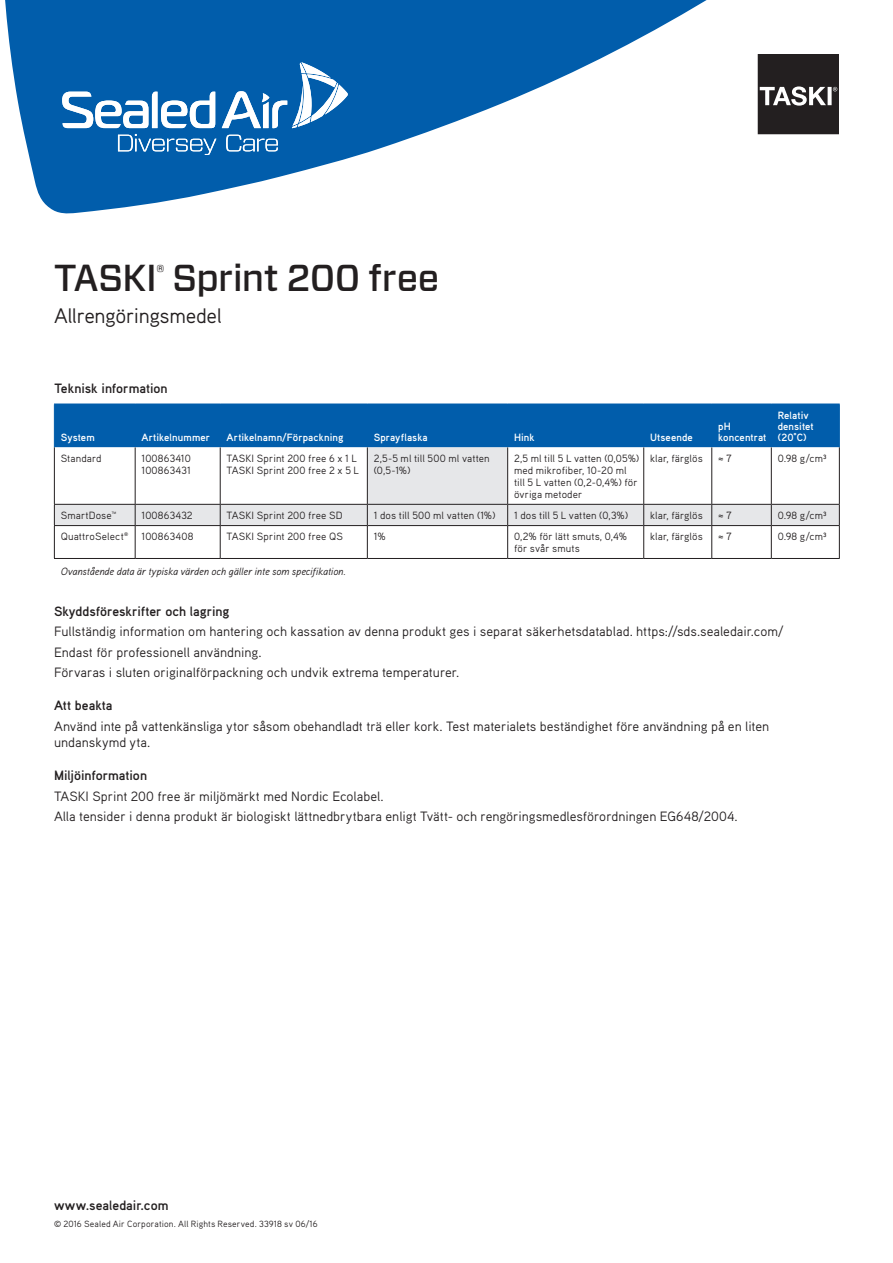
<style>
.page{position:relative;width:893px;height:1263px;background:#fff}
.page>*{position:absolute;margin:0;border:0;box-sizing:border-box;transform-origin:0 0}
.Main_head{font:500 37.5px "Forza";letter-spacing:-.015em;color:#231f20}
.Main_head-2{font:21px "Aaux Pro OT";letter-spacing:-.02em;color:#231f20}
.Maintext{font:13.5px/16.2px "Aaux Pro OT";color:#231f20}
.Subheads{font:700 13.5px "Aaux Pro OT";letter-spacing:-.005em;color:#231f20}
.Web_address{font:700 13.5px "Aaux Pro OT";color:#231f20}
.Table_text_regular{font:10.5px/12px "Aaux Pro OT";letter-spacing:.01em;color:#231f20}
.Table_heads_bold_whi{font:700 10.5px/11.2px "Aaux Pro OT";letter-spacing:.01em;color:#fff}
.Table_text_bold{font:italic 10.5px "Aaux Pro OT";letter-spacing:-.01em;color:#231f20}
.Coyright{font:9px "Aaux Pro OT";letter-spacing:.01em;color:#231f20}
</style>
<div class="page">
<svg style="left:5px;top:0;width:807px;height:214px;fill:#015dab"></svg>
<svg style="left:758px;top:54px;width:81px;height:80px;background:#393637"></svg>
<div style="left:55px;top:405px;width:784px;height:42px;background:#015dab"></div>
<svg style="left:55px;top:526px;width:784px;height:32px"></svg>
<svg style="left:55px;top:447px;width:784px;height:78px"></svg>
<hr style="left:54px;top:404px;width:1px;height:43px;background:#015dab">
<hr style="left:54px;top:404px;width:81px;height:1px;background:#015dab">
<hr style="left:135px;top:404px;width:85px;height:1px;background:#015dab">
<hr style="left:220px;top:404px;width:147px;height:1px;background:#015dab">
<hr style="left:367px;top:404px;width:141px;height:1px;background:#015dab">
<hr style="left:508px;top:404px;width:136px;height:1px;background:#015dab">
<hr style="left:644px;top:404px;width:68px;height:1px;background:#015dab">
<hr style="left:712px;top:404px;width:59px;height:1px;background:#015dab">
<hr style="left:771px;top:404px;width:69px;height:1px;background:#015dab">
<hr style="left:839px;top:404px;width:1px;height:43px;background:#015dab">
<hr style="left:54px;top:504px;width:81px;height:1px;background:#231f20">
<hr style="left:135px;top:504px;width:85px;height:1px;background:#231f20">
<hr style="left:220px;top:504px;width:147px;height:1px;background:#231f20">
<hr style="left:367px;top:504px;width:141px;height:1px;background:#231f20">
<hr style="left:508px;top:504px;width:136px;height:1px;background:#231f20">
<hr style="left:644px;top:504px;width:68px;height:1px;background:#231f20">
<hr style="left:712px;top:504px;width:59px;height:1px;background:#231f20">
<hr style="left:771px;top:504px;width:69px;height:1px;background:#231f20">
<hr style="left:54px;top:525px;width:81px;height:1px;background:#231f20">
<hr style="left:135px;top:525px;width:85px;height:1px;background:#231f20">
<hr style="left:220px;top:525px;width:147px;height:1px;background:#231f20">
<hr style="left:367px;top:525px;width:141px;height:1px;background:#231f20">
<hr style="left:508px;top:525px;width:136px;height:1px;background:#231f20">
<hr style="left:644px;top:525px;width:68px;height:1px;background:#231f20">
<hr style="left:712px;top:525px;width:59px;height:1px;background:#231f20">
<hr style="left:771px;top:525px;width:69px;height:1px;background:#231f20">
<hr style="left:54px;top:558px;width:81px;height:1px;background:#231f20">
<hr style="left:135px;top:558px;width:85px;height:1px;background:#231f20">
<hr style="left:220px;top:558px;width:147px;height:1px;background:#231f20">
<hr style="left:367px;top:558px;width:141px;height:1px;background:#231f20">
<hr style="left:508px;top:558px;width:136px;height:1px;background:#231f20">
<hr style="left:644px;top:558px;width:68px;height:1px;background:#231f20">
<hr style="left:712px;top:558px;width:59px;height:1px;background:#231f20">
<hr style="left:771px;top:558px;width:69px;height:1px;background:#231f20">
<hr style="left:54px;top:447px;width:1px;height:57px;background:#231f20">
<hr style="left:135px;top:447px;width:1px;height:57px;background:#231f20">
<hr style="left:220px;top:447px;width:1px;height:57px;background:#231f20">
<hr style="left:367px;top:447px;width:1px;height:57px;background:#231f20">
<hr style="left:507px;top:447px;width:1px;height:57px;background:#231f20">
<hr style="left:643px;top:447px;width:1px;height:57px;background:#231f20">
<hr style="left:711px;top:447px;width:1px;height:57px;background:#231f20">
<hr style="left:771px;top:447px;width:1px;height:57px;background:#231f20">
<hr style="left:839px;top:447px;width:1px;height:57px;background:#231f20">
<svg style="left:54px;top:505px;width:1px;height:20px"></svg>
<svg style="left:135px;top:505px;width:1px;height:20px"></svg>
<svg style="left:220px;top:505px;width:1px;height:20px"></svg>
<svg style="left:367px;top:505px;width:1px;height:20px"></svg>
<svg style="left:507px;top:505px;width:1px;height:20px"></svg>
<svg style="left:643px;top:505px;width:1px;height:20px"></svg>
<svg style="left:711px;top:505px;width:1px;height:20px"></svg>
<svg style="left:771px;top:505px;width:1px;height:20px"></svg>
<svg style="left:839px;top:505px;width:1px;height:20px"></svg>
<hr style="left:54px;top:526px;width:1px;height:32px;background:#231f20">
<hr style="left:135px;top:526px;width:1px;height:32px;background:#231f20">
<hr style="left:220px;top:526px;width:1px;height:32px;background:#231f20">
<hr style="left:367px;top:526px;width:1px;height:32px;background:#231f20">
<hr style="left:507px;top:526px;width:1px;height:32px;background:#231f20">
<hr style="left:643px;top:526px;width:1px;height:32px;background:#231f20">
<hr style="left:711px;top:526px;width:1px;height:32px;background:#231f20">
<hr style="left:771px;top:526px;width:1px;height:32px;background:#231f20">
<hr style="left:839px;top:526px;width:1px;height:32px;background:#231f20">
<svg style="left:62px;top:92px;width:153px;height:36px"></svg>
<svg style="left:222px;top:62px;width:126px;height:66px"></svg>
<svg style="left:118px;top:134px;width:98px;height:21px;background:#3981bd"></svg>
<svg style="left:226px;top:135px;width:52px;height:16px"></svg>
<p class="Main_head" style="left:54px;top:253px;width:387px">TASKI<sup>®</sup> Sprint 200 free</p>
<p class="Main_head-2" style="left:54px;top:303px;width:169px">Allrengöringsmedel</p>
<p class="Subheads" style="left:54px;top:380px;width:115px">Teknisk information</p>
<p class="Table_heads_bold_whi" style="left:61px;top:431px;width:35px">System</p>
<p class="Table_heads_bold_whi" style="left:142px;top:431px;width:70px">Artikelnummer</p>
<p class="Table_heads_bold_whi" style="left:227px;top:431px;width:118px">Artikelnamn/Förpackning</p>
<p class="Table_heads_bold_whi" style="left:374px;top:431px;width:55px">Sprayflaska</p>
<p class="Table_heads_bold_whi" style="left:514px;top:431px;width:22px">Hink</p>
<p class="Table_heads_bold_whi" style="left:650px;top:431px;width:44px">Utseende</p>
<p class="Table_heads_bold_whi" style="left:718px;top:420px;width:50px">pH koncentrat</p>
<p class="Table_heads_bold_whi" style="left:778px;top:409px;width:38px">Relativ densitet (20°C)</p>
<p class="Table_text_regular" style="left:61px;top:452px;width:42px">Standard</p>
<p class="Table_text_regular" style="left:142px;top:452px;width:51px">100863410<br>100863431</p>
<p class="Table_text_regular" style="left:227px;top:452px;width:134px">TASKI Sprint 200 free 6 x 1 L<br>TASKI Sprint 200 free 2 x 5 L</p>
<p class="Table_text_regular" style="left:374px;top:452px;width:117px">2,5-5 ml till 500 ml vatten (0,5-1%)</p>
<p class="Table_text_regular" style="left:514px;top:452px;width:127px">2,5 ml till 5 L vatten (0,05%) med mikrofiber, 10-20 ml till 5 L vatten (0,2-0,4%) för övriga metoder</p>
<p class="Table_text_regular" style="left:650px;top:452px;width:54px">klar, färglös</p>
<p class="Table_text_regular" style="left:718px;top:452px;width:15px">≈ 7</p>
<p class="Table_text_regular" style="left:778px;top:452px;width:50px">0.98 g/cm³</p>
<p class="Table_text_regular" style="left:61px;top:509px;width:57px">SmartDose™</p>
<p class="Table_text_regular" style="left:142px;top:509px;width:53px">100863432</p>
<p class="Table_text_regular" style="left:227px;top:509px;width:118px">TASKI Sprint 200 free SD</p>
<p class="Table_text_regular" style="left:374px;top:509px;width:123px">1 dos till 500 ml vatten (1%)</p>
<p class="Table_text_regular" style="left:514px;top:509px;width:116px">1 dos till 5 L vatten (0,3%)</p>
<p class="Table_text_regular" style="left:650px;top:509px;width:54px">klar, färglös</p>
<p class="Table_text_regular" style="left:718px;top:509px;width:15px">≈ 7</p>
<p class="Table_text_regular" style="left:778px;top:509px;width:50px">0.98 g/cm³</p>
<p class="Table_text_regular" style="left:61px;top:530px;width:69px">QuattroSelect<sup>®</sup></p>
<p class="Table_text_regular" style="left:142px;top:530px;width:53px">100863408</p>
<p class="Table_text_regular" style="left:227px;top:530px;width:118px">TASKI Sprint 200 free QS</p>
<p class="Table_text_regular" style="left:374px;top:530px;width:13px">1%</p>
<p class="Table_text_regular" style="left:514px;top:530px;width:115px">0,2% för lätt smuts, 0,4% för svår smuts</p>
<p class="Table_text_regular" style="left:650px;top:530px;width:54px">klar, färglös</p>
<p class="Table_text_regular" style="left:718px;top:530px;width:15px">≈ 7</p>
<p class="Table_text_regular" style="left:778px;top:530px;width:50px">0.98 g/cm³</p>
<p class="Table_text_bold" style="left:61px;top:565px;width:287px">Ovanstående data är typiska värden och gäller inte som specifikation.</p>
<p class="Subheads" style="left:54px;top:602px;width:177px">Skyddsföreskrifter och lagring</p>
<p class="Maintext" style="left:54px;top:623px;width:731px">Fullständig information om hantering och kassation av denna produkt ges i separat säkerhetsdatablad. https://sds.sealedair.com/</p>
<p class="Maintext" style="left:54px;top:643px;width:209px">Endast för professionell användning.</p>
<p class="Maintext" style="left:54px;top:664px;width:407px">Förvaras i sluten originalförpackning och undvik extrema temperaturer.</p>
<p class="Subheads" style="left:54px;top:697px;width:60px">Att beakta</p>
<p class="Maintext" style="left:54px;top:718px;width:717px">Använd inte på vattenkänsliga ytor såsom obehandladt trä eller kork. Test materialets beständighet före användning på en liten undanskymd yta.</p>
<p class="Subheads" style="left:54px;top:767px;width:95px">Miljöinformation</p>
<p class="Maintext" style="left:54px;top:787px;width:331px">TASKI Sprint 200 free är miljömärkt med Nordic Ecolabel.</p>
<p class="Maintext" style="left:54px;top:808px;width:685px">Alla tensider i denna produkt är biologiskt lättnedbrytbara enligt Tvätt- och rengöringsmedlesförordningen EG648/2004.</p>
<p class="Web_address" style="left:54px;top:1196px;width:116px">www.sealedair.com</p>
<p class="Coyright" style="left:54px;top:1218px;width:265px">© 2016 Sealed Air Corporation. All Rights Reserved. 33918 sv 06/16</p>
</div>
